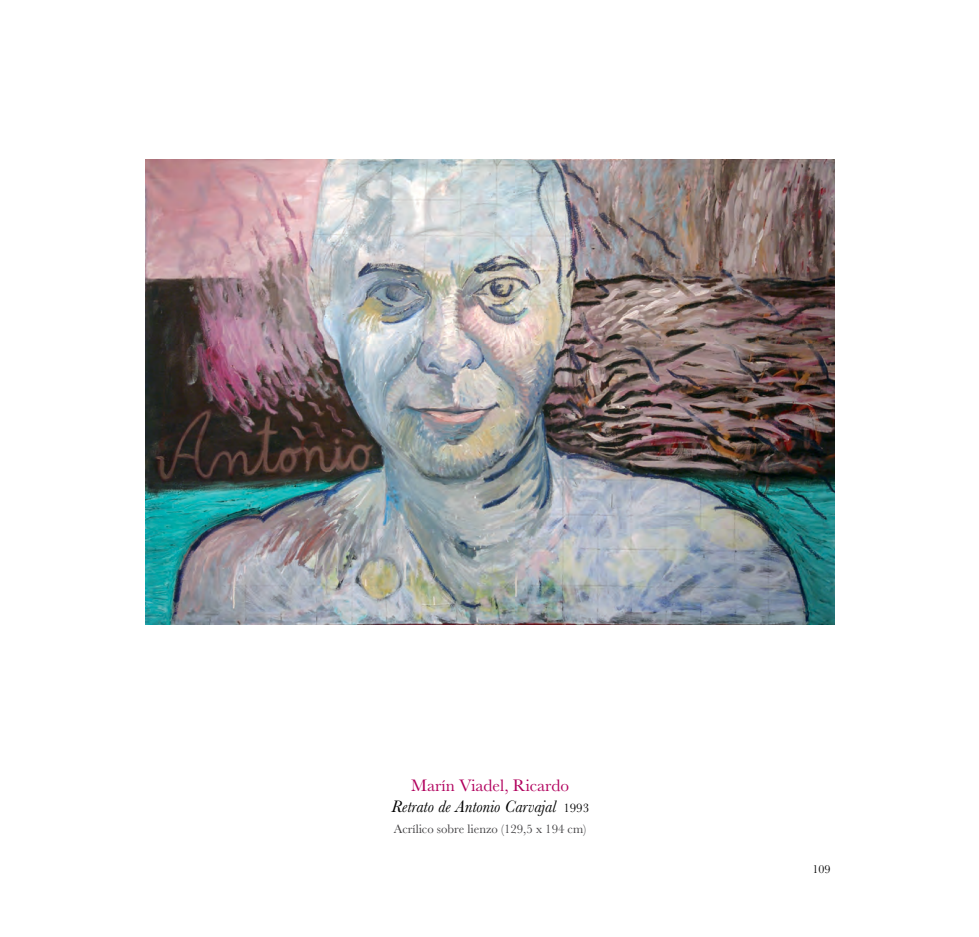
<style>
.page{position:relative;width:979px;height:937px;background:#fff}
.page>*{position:absolute;margin:0;border:0;box-sizing:border-box;transform-origin:0 0}
.t1{font:italic 17.25px/21px "Baskerville MT Std";color:#000;text-align:center}
.t2{font:12.75px "Baskerville MT Std";color:#414042}
.t3{font:12px "Baskerville MT Std";color:#000}
.s1{font-style:normal;color:#b1005d}
.s2{font-style:normal;font-size:12.75px}
</style>
<div class="page">
<img style="left:146px;top:159px;width:688px;height:465px">
<p class="t1" style="left:391px;top:774px;width:199px"><span class="s1">Marín Viadel, Ricardo<br></span>Retrato de Antonio Carvajal <span class="s2">1993</span></p>
<p class="t2" style="left:394px;top:821px;width:194px">Acrílico sobre lienzo (129,5 x 194 cm)</p>
<p class="t3" style="left:812px;top:861px;width:19px">109</p>
</div>
